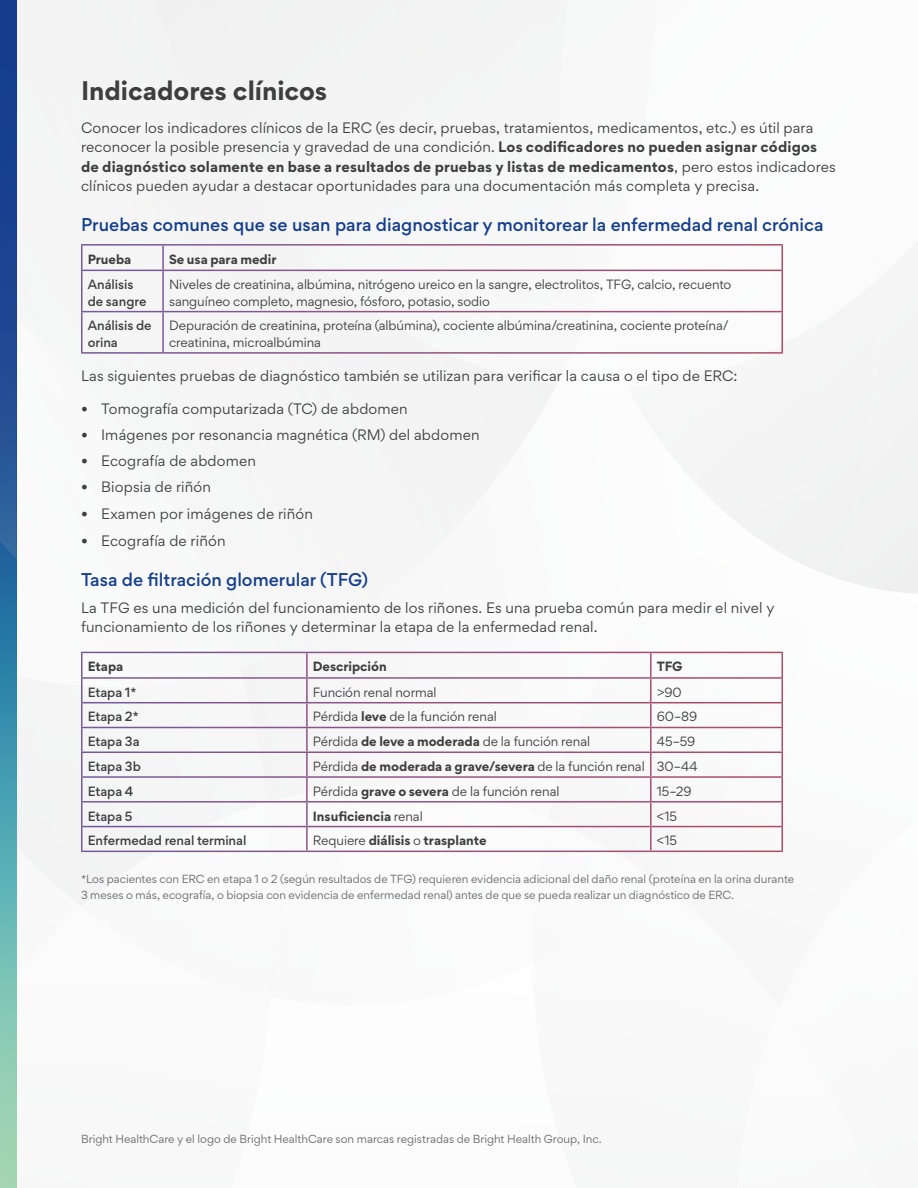
<style>
.page{position:relative;width:918px;height:1188px;background:#fff}
.page>*{position:absolute;margin:0;border:0;box-sizing:border-box;transform-origin:0 0}
.L2{font:700 24px "Gordita";color:#3e3e3f}
.L3{font:500 16.5px "Gordita";color:#143e8f}
.Body_Copy{font:13.5px/19.5px "Gordita";letter-spacing:.01em;color:#3e3e3f}
.Table_copy{font:12px/16.5px "Gordita";letter-spacing:-.005em;color:#3e3e3f}
.Table_left{font:500 12px/16.5px "Gordita";letter-spacing:-.005em;color:#3e3e3f}
.Table_copy-2{font:700 12px "Gordita";letter-spacing:-.005em;color:#3e3e3f}
.Table_head{font:700 12px "Gordita";letter-spacing:-.005em;color:#3e3e3f}
.disclaimer{font:10.5px/16.5px "Gordita";color:#69696c}
.s1{font-weight:700}
.s2{font-weight:400}
</style>
<div class="page">
<svg style="left:274px;top:701px;width:274px;height:85px"></svg>
<svg style="left:548px;top:651px;width:235px;height:202px"></svg>
<div style="left:274px;top:384px;width:283px;height:284px;background:#f5f5f6"></div>
<div style="left:689px;top:441px;width:47px;height:80px;background:#f5f5f5"></div>
<div style="left:274px;top:0;width:283px;height:384px;background:#f5f5f5"></div>
<svg style="left:557px;top:0;width:99px;height:313px"></svg>
<svg style="left:274px;top:786px;width:259px;height:67px"></svg>
<svg style="left:533px;top:819px;width:121px;height:34px"></svg>
<svg style="left:0;top:1036px;width:17px;height:152px;background:#99d0b2"></svg>
<hr style="left:163px;top:244px;width:620px;height:2px;background:#fff">
<svg style="left:736px;top:244px;width:182px;height:350px"></svg>
<hr style="left:163px;top:270px;width:620px;height:1px;background:#fff">
<hr style="left:782px;top:271px;width:1px;height:40px;background:#fff">
<hr style="left:163px;top:311px;width:620px;height:1px;background:#fff">
<hr style="left:782px;top:312px;width:1px;height:40px;background:#fff">
<hr style="left:163px;top:352px;width:620px;height:2px;background:#fff">
<hr style="left:81px;top:652px;width:226px;height:1px;background:#fff">
<hr style="left:307px;top:652px;width:344px;height:1px;background:#fff">
<hr style="left:306px;top:653px;width:2px;height:24px;background:#fff">
<hr style="left:651px;top:652px;width:132px;height:1px;background:#fff">
<hr style="left:650px;top:653px;width:2px;height:24px;background:#fff">
<hr style="left:307px;top:677px;width:344px;height:2px;background:#fff">
<hr style="left:306px;top:679px;width:2px;height:23px;background:#fff">
<hr style="left:651px;top:677px;width:132px;height:2px;background:#fff">
<hr style="left:650px;top:679px;width:2px;height:23px;background:#fff">
<hr style="left:81px;top:702px;width:226px;height:1px;background:#fff">
<hr style="left:307px;top:702px;width:344px;height:1px;background:#fff">
<hr style="left:306px;top:703px;width:2px;height:24px;background:#fff">
<hr style="left:651px;top:702px;width:132px;height:1px;background:#fff">
<hr style="left:650px;top:703px;width:2px;height:24px;background:#fff">
<hr style="left:81px;top:727px;width:226px;height:1px;background:#fff">
<hr style="left:307px;top:727px;width:344px;height:1px;background:#fff">
<hr style="left:306px;top:728px;width:2px;height:24px;background:#fff">
<hr style="left:651px;top:727px;width:132px;height:1px;background:#fff">
<hr style="left:650px;top:728px;width:2px;height:24px;background:#fff">
<hr style="left:81px;top:752px;width:226px;height:1px;background:#fff">
<hr style="left:307px;top:752px;width:344px;height:1px;background:#fff">
<hr style="left:306px;top:753px;width:2px;height:23px;background:#fff">
<hr style="left:651px;top:752px;width:132px;height:1px;background:#fff">
<hr style="left:650px;top:753px;width:2px;height:23px;background:#fff">
<hr style="left:81px;top:776px;width:226px;height:2px;background:#fff">
<hr style="left:307px;top:776px;width:344px;height:2px;background:#fff">
<hr style="left:306px;top:778px;width:2px;height:23px;background:#fff">
<hr style="left:651px;top:776px;width:132px;height:2px;background:#fff">
<hr style="left:650px;top:778px;width:2px;height:23px;background:#fff">
<hr style="left:81px;top:801px;width:226px;height:2px;background:#fff">
<hr style="left:307px;top:801px;width:344px;height:2px;background:#fff">
<hr style="left:306px;top:803px;width:2px;height:23px;background:#fff">
<hr style="left:651px;top:801px;width:132px;height:2px;background:#fff">
<hr style="left:650px;top:803px;width:2px;height:23px;background:#fff">
<hr style="left:81px;top:826px;width:226px;height:1px;background:#fff">
<svg style="left:0;top:0;width:274px;height:1036px"></svg>
<hr style="left:307px;top:826px;width:344px;height:1px;background:#fff">
<hr style="left:306px;top:827px;width:2px;height:24px;background:#fff">
<hr style="left:651px;top:826px;width:132px;height:1px;background:#fff">
<hr style="left:650px;top:827px;width:2px;height:24px;background:#fff">
<svg style="left:782px;top:653px;width:1px;height:198px"></svg>
<hr style="left:81px;top:851px;width:226px;height:1px;background:#fff">
<hr style="left:307px;top:851px;width:344px;height:1px;background:#fff">
<hr style="left:651px;top:851px;width:132px;height:1px;background:#fff">
<p class="L2" style="left:81px;top:71px;width:248px">Indicadores clínicos</p>
<p class="Body_Copy" style="left:81px;top:118px;width:756px">Conocer los indicadores clínicos de la ERC (es decir, pruebas, tratamientos, medicamentos, etc.) es útil para reconocer la posible presencia y gravedad de una condición. <span class="s1">Los codificadores no pueden asignar códigos de diagnóstico solamente en base a resultados de pruebas y listas de medicamentos</span>, pero estos indicadores clínicos pueden ayudar a destacar oportunidades para una documentación más completa y precisa.</p>
<p class="L3" style="left:81px;top:213px;width:744px">Pruebas comunes que se usan para diagnosticar y monitorear la enfermedad renal crónica</p>
<p class="Table_head" style="left:88px;top:249px;width:45px">Prueba</p>
<p class="Table_head" style="left:169px;top:249px;width:109px">Se usa para medir</p>
<p class="Table_left" style="left:88px;top:276px;width:60px">Análisis de sangre</p>
<p class="Table_copy" style="left:169px;top:276px;width:564px">Niveles de creatinina, albúmina, nitrógeno ureico en la sangre, electrolitos, TFG, calcio, recuento sanguíneo completo, magnesio, fósforo, potasio, sodio</p>
<p class="Table_left" style="left:88px;top:317px;width:65px">Análisis de orina</p>
<p class="Table_copy" style="left:169px;top:317px;width:561px">Depuración de creatinina, proteína (albúmina), cociente albúmina/creatinina, cociente proteína/ creatinina, microalbúmina</p>
<p class="Body_Copy" style="left:81px;top:365px;width:658px">Las siguientes pruebas de diagnóstico también se utilizan para verificar la causa o el tipo de ERC:</p>
<p class="Body_Copy" style="left:81px;top:398px;width:328px">• Tomografía computarizada (TC) de abdomen</p>
<p class="Body_Copy" style="left:81px;top:425px;width:400px">• Imágenes por resonancia magnética (RM) del abdomen</p>
<p class="Body_Copy" style="left:81px;top:451px;width:177px">• Ecografía de abdomen</p>
<p class="Body_Copy" style="left:81px;top:477px;width:132px">• Biopsia de riñón</p>
<p class="Body_Copy" style="left:81px;top:503px;width:234px">• Examen por imágenes de riñón</p>
<p class="Body_Copy" style="left:81px;top:531px;width:146px">• Ecografía de riñón</p>
<p class="L3" style="left:81px;top:568px;width:289px">Tasa de filtración glomerular (TFG)</p>
<p class="Body_Copy" style="left:81px;top:597px;width:695px">La TFG es una medición del funcionamiento de los riñones. Es una prueba común para medir el nivel y funcionamiento de los riñones y determinar la etapa de la enfermedad renal.</p>
<p class="Table_head" style="left:88px;top:657px;width:37px">Etapa</p>
<p class="Table_head" style="left:313px;top:657px;width:75px">Descripción</p>
<p class="Table_head" style="left:657px;top:657px;width:27px">TFG</p>
<p class="Table_left" style="left:88px;top:684px;width:50px">Etapa 1*</p>
<p class="Table_copy" style="left:313px;top:684px;width:125px">Función renal normal</p>
<p class="Table_copy" style="left:657px;top:684px;width:26px">&gt;90</p>
<p class="Table_left" style="left:88px;top:709px;width:53px">Etapa 2*</p>
<p class="Table_copy" style="left:313px;top:708px;width:186px">Pérdida <span class="s1">leve</span> de la función renal</p>
<p class="Table_copy" style="left:657px;top:708px;width:42px">60–89</p>
<p class="Table_left" style="left:88px;top:733px;width:53px">Etapa 3a</p>
<p class="Table_copy" style="left:313px;top:733px;width:279px">Pérdida <span class="s1">de leve a moderada</span> de la función renal</p>
<p class="Table_copy" style="left:657px;top:733px;width:40px">45–59</p>
<p class="Table_left" style="left:88px;top:758px;width:55px">Etapa 3b</p>
<p class="Table_copy" style="left:313px;top:758px;width:333px">Pérdida <span class="s1">de moderada a grave/severa</span> de la función renal</p>
<p class="Table_copy" style="left:657px;top:758px;width:42px">30–44</p>
<p class="Table_left" style="left:88px;top:783px;width:47px">Etapa 4</p>
<p class="Table_copy" style="left:313px;top:783px;width:248px">Pérdida <span class="s1">grave o severa</span> de la función renal</p>
<p class="Table_copy" style="left:657px;top:783px;width:36px">15–29</p>
<p class="Table_left" style="left:88px;top:808px;width:46px">Etapa 5</p>
<p class="Table_copy-2" style="left:313px;top:806px;width:111px">Insuficiencia <span class="s2">renal</span></p>
<p class="Table_copy" style="left:657px;top:807px;width:22px">&lt;15</p>
<p class="Table_left" style="left:88px;top:832px;width:160px">Enfermedad renal terminal</p>
<p class="Table_copy-2" style="left:313px;top:831px;width:175px"><span class="s2">Requiere</span> diálisis <span class="s2">o</span> trasplante</p>
<p class="Table_copy" style="left:657px;top:832px;width:22px">&lt;15</p>
<p class="disclaimer" style="left:81px;top:870px;width:715px">*Los pacientes con ERC en etapa 1 o 2 (según resultados de TFG) requieren evidencia adicional del daño renal (proteína en la orina durante<br>3 meses o más, ecografía, o biopsia con evidencia de enfermedad renal) antes de que se pueda realizar un diagnóstico de ERC.</p>
<p class="disclaimer" style="left:81px;top:1130px;width:522px">Bright HealthCare y el logo de Bright HealthCare son marcas registradas de Bright Health Group, Inc.</p>
</div>
